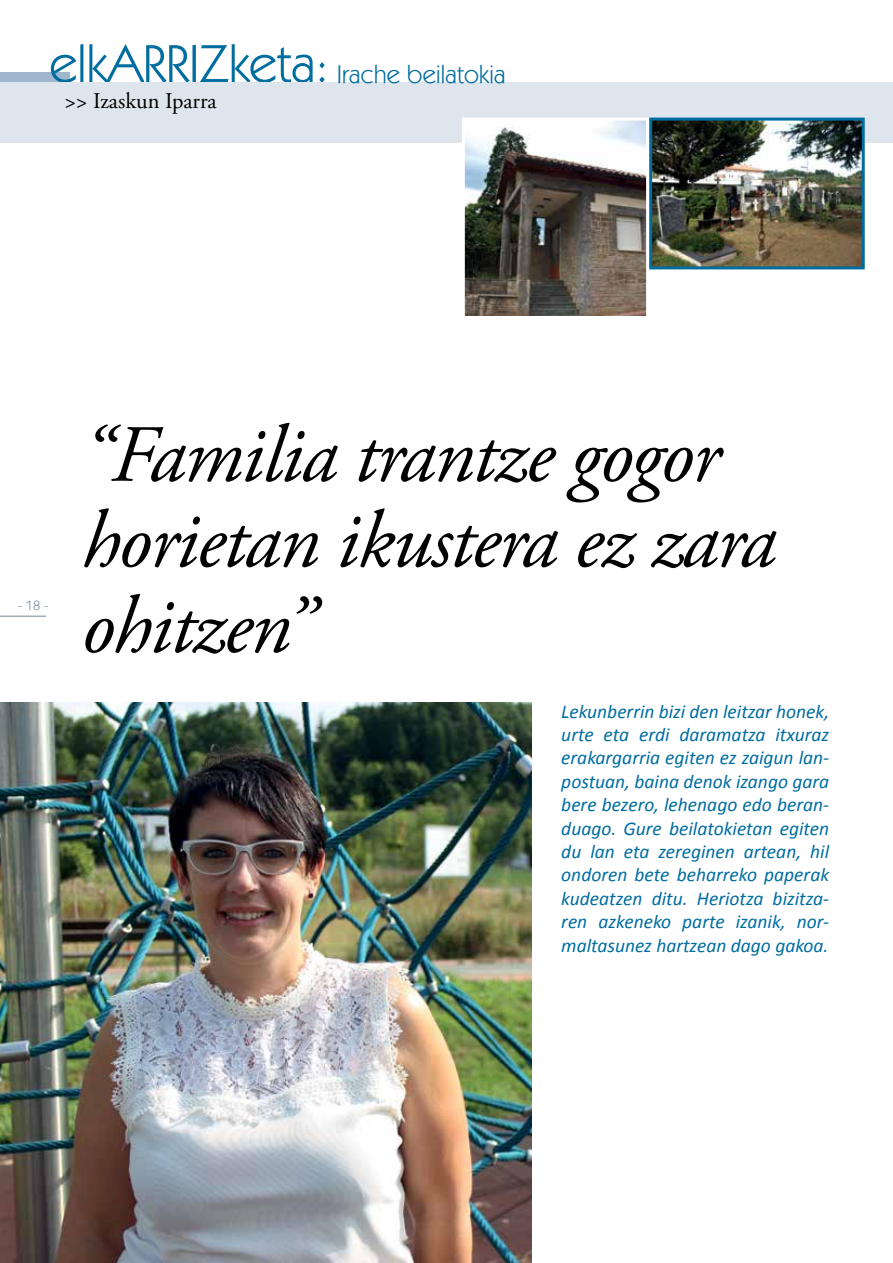
<style>
.page{position:relative;width:893px;height:1263px;background:#fff}
.page>*{position:absolute;margin:0;border:0;box-sizing:border-box;transform-origin:0 0}
.t1{font:italic 81px/85.5px "Adobe Garamond Pro";letter-spacing:-.02em;color:#000}
.t2{font:54px "Kabel IT Cby BT";color:#006da0}
.t3{font:25.5px "Kabel IT Cby BT";letter-spacing:.01em;color:#006da0}
.t4{font:22.5px "Adobe Garamond Pro";color:#000}
.t5{font:italic 19.5px/23.4px "Calibri";color:#006da0;text-align:justify}
.t6{font:13.5px "Kabel IT Cby BT";color:#748797}
</style>
<div class="page">
<hr style="left:0;top:616px;width:46px;height:1px;background:#748797">
<div style="left:0;top:72px;width:69px;height:11px;background:#9fb8cd"></div>
<div style="left:0;top:83px;width:893px;height:60px;background:#dfe5ec"></div>
<img style="left:0;top:703px;width:531px;height:560px">
<img style="left:653px;top:122px;width:208px;height:143px">
<div style="left:649px;top:118px;width:216px;height:151px;border:3px solid #006da0"></div>
<img style="left:466px;top:122px;width:179px;height:193px">
<div style="left:462px;top:118px;width:187px;height:201px;border:3px solid #fff"></div>
<h2 class="t2" style="left:49px;top:30px;width:281px">elkARRIZketa:</h2>
<p class="t4" style="left:65px;top:87px;width:153px">&gt;&gt; Izaskun Iparra</p>
<h3 class="t3" style="left:337px;top:59px;width:170px">Irache beilatokia</h3>
<p class="t6" style="left:18px;top:597px;width:32px">- 18 -</p>
<h1 class="t1" style="left:82px;top:414px;width:696px">“Familia trantze gogor horietan ikustera ez zara ohitzen”</h1>
<p class="t5" style="left:561px;top:699px;width:269px">Lekunberrin bizi den leitzar honek, urte eta erdi daramatza itxuraz erakargarria egiten ez zaigun lan&shy;postuan, baina denok izango gara bere bezero, lehenago edo beran&shy;duago. Gure beilatokietan egiten du lan eta zereginen artean, hil ondoren bete beharreko paperak kudeatzen ditu. Heriotza bizitza&shy;ren azkeneko parte izanik, nor&shy;maltasunez hartzean dago gakoa.</p>
</div>
